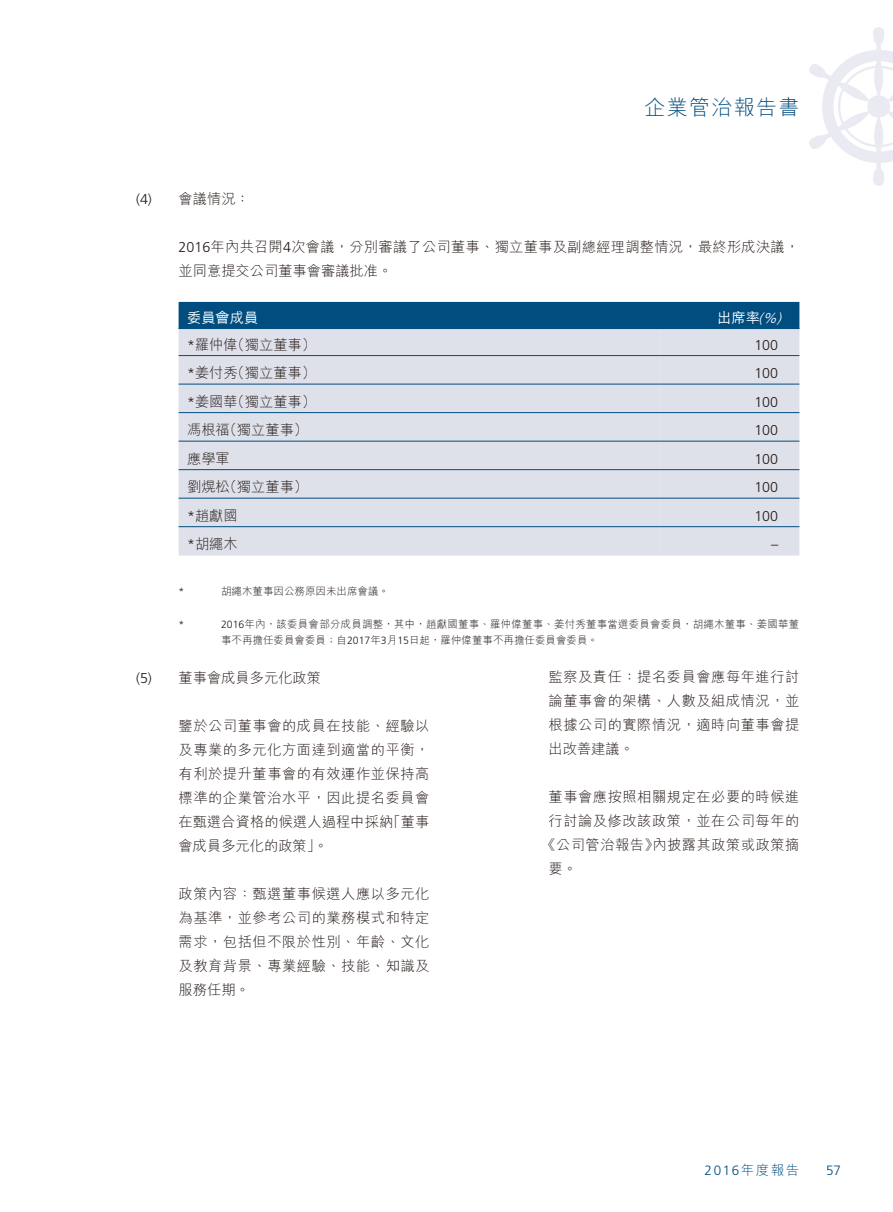
<style>
.page{position:relative;width:893px;height:1212px;background:#fff}
.page>*{position:absolute;margin:0;border:0;box-sizing:border-box;transform-origin:0 0}
.t1{font:300 21px "M Hei HK";letter-spacing:.065em;color:#004d80}
.t2{font:300 14.25px/24px "M Hei HK";letter-spacing:.035em;color:#231916;text-align:justify}
.t3{font:300 14.25px "Frutiger LT Std";color:#231916}
.t4{font:300 14.25px "M Hei HK";color:#231916}
.t5{font:500 14.25px "M Hei HK";color:#fff}
.t6{font:300 13.5px "Frutiger LT Std";letter-spacing:.115em;color:#004d80}
.t7{font:300 10.5px/16.5px "M Hei HK";letter-spacing:.01em;color:#231916}
.t8{font:300 10.5px "Frutiger LT Std";color:#231916}
.s1{font-family:"Frutiger LT Std"}
.s2{font-family:"Frutiger LT Std";font-weight:300;font-style:italic}
.s3{font-family:"M Hei HK"}
</style>
<div class="page">
<svg style="left:809px;top:27px;width:84px;height:159px"></svg>
<svg style="left:179px;top:302px;width:620px;height:253px;background:#c5d0dd"></svg>
<hr style="left:179px;top:328px;width:480px;height:1px;background:#004d80">
<hr style="left:659px;top:328px;width:140px;height:1px;background:#004d80">
<hr style="left:179px;top:355px;width:480px;height:1px;background:#004d80">
<hr style="left:659px;top:355px;width:140px;height:1px;background:#004d80">
<hr style="left:179px;top:384px;width:480px;height:1px;background:#004d80">
<hr style="left:659px;top:384px;width:140px;height:1px;background:#004d80">
<hr style="left:179px;top:412px;width:480px;height:1px;background:#004d80">
<hr style="left:659px;top:412px;width:140px;height:1px;background:#004d80">
<hr style="left:179px;top:441px;width:480px;height:1px;background:#004d80">
<hr style="left:659px;top:441px;width:140px;height:1px;background:#004d80">
<hr style="left:179px;top:469px;width:480px;height:1px;background:#004d80">
<hr style="left:659px;top:469px;width:140px;height:1px;background:#004d80">
<hr style="left:179px;top:498px;width:480px;height:1px;background:#004d80">
<hr style="left:659px;top:498px;width:140px;height:1px;background:#004d80">
<hr style="left:179px;top:526px;width:480px;height:1px;background:#004d80">
<hr style="left:659px;top:526px;width:140px;height:1px;background:#004d80">
<h1 class="t1" style="left:644px;top:96px;width:157px">企業管治報告書</h1>
<p class="t2" style="left:136px;top:187px;width:115px"><span class="s1">(4)</span> 會議情況：</p>
<p class="t2" style="left:179px;top:235px;width:622px"><span class="s1">2016</span>年內共召開<span class="s1">4</span>次會議，分別審議了公司董事、獨立董事及副總經理調整情況，最終形成決議，並同意提交公司董事會審議批准。</p>
<p class="t5" style="left:187px;top:307px;width:73px">委員會成員</p>
<p class="t5" style="left:717px;top:307px;width:69px">出席率<span class="s2">(%)</span></p>
<p class="t2" style="left:187px;top:332px;width:131px"><span class="s1">*</span>羅仲偉（獨立董事）</p>
<p class="t3" style="left:754px;top:337px;width:25px">100</p>
<p class="t2" style="left:187px;top:361px;width:131px"><span class="s1">*</span>姜付秀（獨立董事）</p>
<p class="t3" style="left:754px;top:365px;width:25px">100</p>
<p class="t2" style="left:187px;top:389px;width:131px"><span class="s1">*</span>姜國華（獨立董事）</p>
<p class="t3" style="left:754px;top:394px;width:25px">100</p>
<p class="t2" style="left:187px;top:418px;width:123px">馮根福（獨立董事）</p>
<p class="t3" style="left:754px;top:422px;width:25px">100</p>
<p class="t2" style="left:187px;top:446px;width:44px">應學軍</p>
<p class="t3" style="left:754px;top:451px;width:25px">100</p>
<p class="t2" style="left:187px;top:475px;width:123px">劉熀松（獨立董事）</p>
<p class="t3" style="left:754px;top:479px;width:25px">100</p>
<p class="t2" style="left:187px;top:503px;width:52px"><span class="s1">*</span>趙獻國</p>
<p class="t3" style="left:754px;top:508px;width:25px">100</p>
<p class="t2" style="left:187px;top:532px;width:52px"><span class="s1">*</span>胡繩木</p>
<p class="t3" style="left:771px;top:536px;width:9px">–</p>
<p class="t8" style="left:179px;top:585px;width:7px">*</p>
<p class="t7" style="left:221px;top:582px;width:170px">胡繩木董事因公務原因未出席會議。</p>
<p class="t8" style="left:179px;top:618px;width:7px">*</p>
<p class="t7" style="left:221px;top:615px;width:580px"><span class="s1">2016</span>年內，該委員會部分成員調整，其中，趙獻國董事、羅仲偉董事、姜付秀董事當選委員會委員，胡繩木董事、姜國華董事不再擔任委員會委員；自<span class="s1">2017</span>年<span class="s1">3</span>月<span class="s1">15</span>日起，羅仲偉董事不再擔任委員會委員。</p>
<p class="t4" style="left:136px;top:670px;width:187px"><span class="s1">(5)</span> 董事會成員多元化政策</p>
<p class="t2" style="left:179px;top:713px;width:252px">鑒於公司董事會的成員在技能、經驗以及專業的多元化方面達到適當的平衡，有利於提升董事會的有效運作並保持高標準的企業管治水平，因此提名委員會在甄選合資格的候選人過程中採納「董事會成員多元化的政策」。</p>
<p class="t2" style="left:179px;top:881px;width:252px">政策內容：甄選董事候選人應以多元化為基準，並參考公司的業務模式和特定需求，包括但不限於性別、年齡、文化及教育背景、專業經驗、技能、知識及服務任期。</p>
<p class="t2" style="left:549px;top:665px;width:252px">監察及責任：提名委員會應每年進行討論董事會的架構、人數及組成情況，並根據公司的實際情況，適時向董事會提出改善建議。</p>
<p class="t2" style="left:549px;top:785px;width:252px">董事會應按照相關規定在必要的時候進</p>
<p class="t2" style="left:549px;top:809px;width:252px">行討論及修改該政策，並在公司每年的</p>
<p class="t2" style="left:541px;top:833px;width:259px">《公司管治報告》內披露其政策或政策摘</p>
<p class="t2" style="left:549px;top:857px;width:30px">要。</p>
<p class="t6" style="left:705px;top:1163px;width:96px">2016<span class="s3">年度報告</span></p>
<p class="t6" style="left:826px;top:1163px;width:17px">57</p>
</div>
